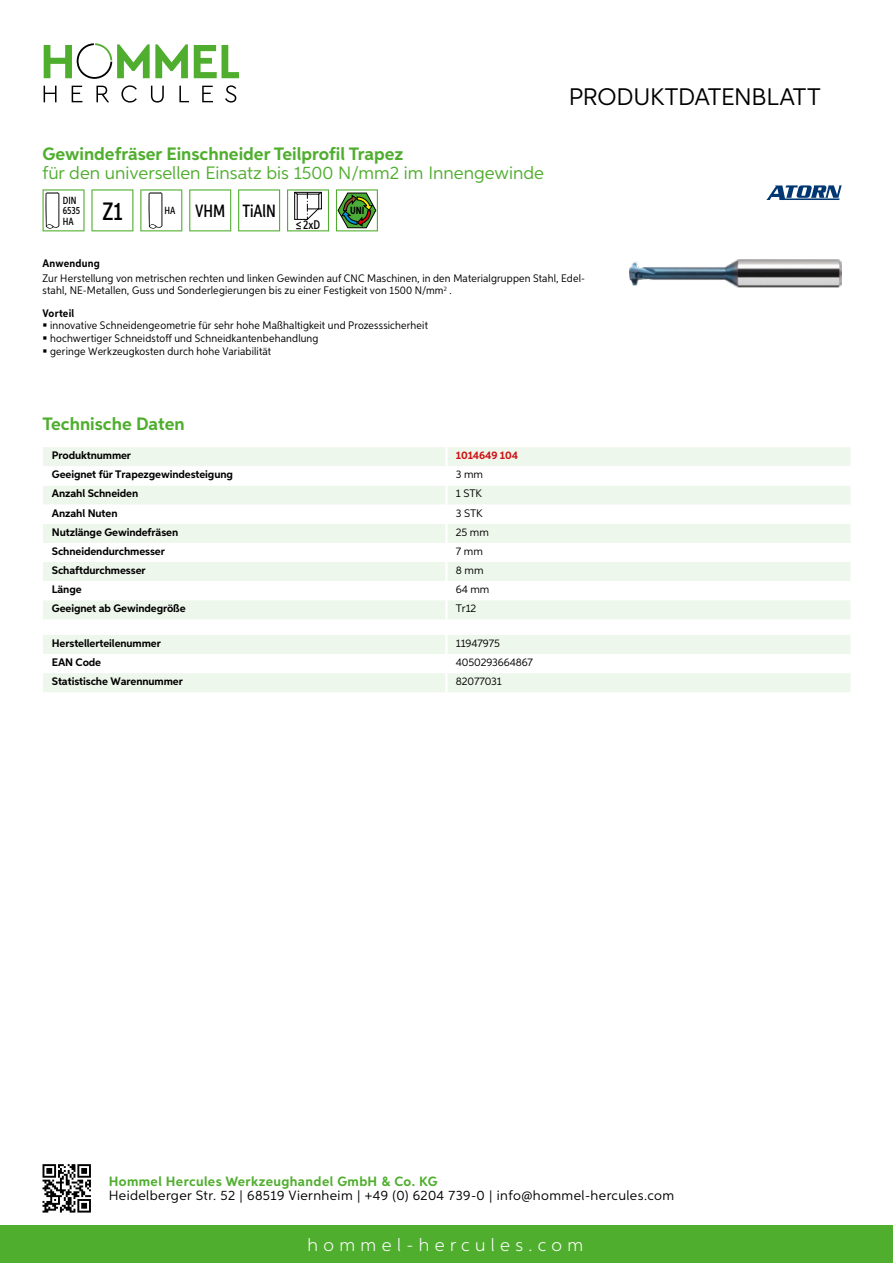
<style>
.page{position:relative;width:893px;height:1263px;background:#fff}
.page>*{position:absolute;margin:0;border:0;box-sizing:border-box;transform-origin:0 0}
.t1{font:500 25.2px "Aspira XX Nar";color:#000}
.t2{font:24px "Aspira";letter-spacing:-.01em;color:#000}
.t3{font:700 18px "Aspira";color:#50ae2f}
.t4{font:18px "Aspira";color:#50ae2f}
.t5{font:300 18px "Aspira";letter-spacing:.3em;color:#fff}
.t6{font:500 17.85px "Aspira XX Nar";color:#000}
.t7{font:13.5px "Aspira";letter-spacing:.03em;color:#000}
.t8{font:700 13.5px "Aspira";letter-spacing:.03em;color:#50ae2f}
.t9{font:500 12.6px "Aspira XX Nar";color:#000}
.t10{font:10.95px/12.8px "Aspira Nar";letter-spacing:.015em;color:#000}
.t11{font:700 10.95px "Aspira";letter-spacing:-.01em;color:#000}
.t12{font:10.95px "Aspira";letter-spacing:-.01em;color:#000}
.t13{font:700 10.95px "Aspira Nar";letter-spacing:.02em;color:#000}
.t14{font:700 10.95px "Aspira";letter-spacing:-.01em;color:#cd1013}
.t15{font:500 10.35px/10.4px "Aspira XX Nar";color:#000}
.t16{font:700 10.35px "Aspira XX Nar";color:#000}
</style>
<div class="page">
<div style="left:0;top:1226px;width:893px;height:37px;background:#50ae2f"></div>
<svg style="left:43px;top:1164px;width:48px;height:48px"></svg>
<svg style="left:194px;top:45px;width:45px;height:33px"></svg>
<svg style="left:44px;top:43px;width:144px;height:36px"></svg>
<svg style="left:44px;top:86px;width:13px;height:16px"></svg>
<svg style="left:72px;top:86px;width:10px;height:16px"></svg>
<svg style="left:96px;top:86px;width:13px;height:16px"></svg>
<svg style="left:121px;top:85px;width:16px;height:18px"></svg>
<svg style="left:151px;top:86px;width:13px;height:17px"></svg>
<svg style="left:179px;top:86px;width:10px;height:16px"></svg>
<svg style="left:202px;top:86px;width:11px;height:16px"></svg>
<svg style="left:225px;top:85px;width:11px;height:18px"></svg>
<div style="left:43px;top:447px;width:807px;height:172px;background:#eef7eb"></div>
<svg style="left:43px;top:466px;width:807px;height:134px"></svg>
<hr style="left:445px;top:447px;width:3px;height:19px;background:#fff">
<hr style="left:445px;top:466px;width:3px;height:19px;background:#fff">
<hr style="left:445px;top:485px;width:3px;height:20px;background:#fff">
<hr style="left:445px;top:505px;width:3px;height:19px;background:#fff">
<hr style="left:445px;top:524px;width:3px;height:19px;background:#fff">
<hr style="left:445px;top:543px;width:3px;height:19px;background:#fff">
<hr style="left:445px;top:562px;width:3px;height:19px;background:#fff">
<hr style="left:445px;top:581px;width:3px;height:19px;background:#fff">
<hr style="left:445px;top:600px;width:3px;height:19px;background:#fff">
<svg style="left:43px;top:635px;width:807px;height:57px"></svg>
<hr style="left:445px;top:673px;width:3px;height:19px;background:#fff">
<svg style="left:43px;top:189px;width:42px;height:42px"></svg>
<svg style="left:91px;top:189px;width:42px;height:42px"></svg>
<svg style="left:140px;top:189px;width:42px;height:42px"></svg>
<svg style="left:189px;top:189px;width:42px;height:42px"></svg>
<svg style="left:238px;top:189px;width:42px;height:42px"></svg>
<svg style="left:287px;top:189px;width:42px;height:42px"></svg>
<svg style="left:336px;top:189px;width:42px;height:42px"></svg>
<img style="left:629px;top:259px;width:213px;height:29px">
<svg style="left:766px;top:185px;width:76px;height:15px"></svg>
<h3 class="t3" style="left:43px;top:142px;width:363px">Gewindefräser Einschneider Teilprofil Trapez</h3>
<h3 class="t4" style="left:43px;top:162px;width:503px">für den universellen Einsatz bis 1500 N/mm2 im Innengewinde</h3>
<p class="t15" style="left:63px;top:195px;width:19px">DIN<br>6535<br>HA</p>
<h1 class="t1" style="left:102px;top:196px;width:22px">Z1</h1>
<h3 class="t6" style="left:165px;top:200px;width:113px"><sup>HA</sup> VHM TiAlN</h3>
<p class="t9" style="left:296px;top:217px;width:26px">≤2xD</p>
<p class="t16" style="left:350px;top:205px;width:16px">UNI</p>
<h2 class="t2" style="left:569px;top:82px;width:253px">Produktdatenblatt</h2>
<p class="t13" style="left:43px;top:257px;width:59px">Anwendung</p>
<p class="t10" style="left:43px;top:273px;width:544px;line-height:12px">Zur Herstellung von metrischen rechten und linken Gewinden auf CNC Maschinen, in den Materialgruppen Stahl, Edel&shy;stahl, NE-Metallen, Guss und Sonderlegierungen bis zu einer Festigkeit von 1500 N/mm<sup>2</sup> .</p>
<p class="t13" style="left:43px;top:306px;width:33px">Vorteil</p>
<p class="t10" style="left:50px;top:319px;width:379px">innovative Schneidengeometrie für sehr hohe Maßhaltigkeit und Prozesssicherheit hochwertiger Schneidstoff und Schneidkantenbehandlung<br>geringe Werkzeugkosten durch hohe Variabilität</p>
<h3 class="t3" style="left:43px;top:413px;width:144px">Technische Daten</h3>
<p class="t11" style="left:52px;top:449px;width:81px">Produktnummer</p>
<p class="t14" style="left:456px;top:449px;width:64px">1014649 104</p>
<p class="t11" style="left:52px;top:468px;width:183px">Geeignet für Trapezgewindesteigung</p>
<p class="t12" style="left:456px;top:468px;width:29px">3 mm</p>
<p class="t11" style="left:52px;top:487px;width:88px">Anzahl Schneiden</p>
<p class="t12" style="left:456px;top:487px;width:21px">1 STK</p>
<p class="t11" style="left:52px;top:506px;width:67px">Anzahl Nuten</p>
<p class="t12" style="left:456px;top:506px;width:22px">3 STK</p>
<p class="t11" style="left:52px;top:525px;width:128px">Nutzlänge Gewindefräsen</p>
<p class="t12" style="left:456px;top:525px;width:35px">25 mm</p>
<p class="t11" style="left:52px;top:544px;width:115px">Schneidendurchmesser</p>
<p class="t12" style="left:456px;top:544px;width:29px">7 mm</p>
<p class="t11" style="left:52px;top:563px;width:95px">Schaftdurchmesser</p>
<p class="t12" style="left:456px;top:563px;width:29px">8 mm</p>
<p class="t11" style="left:52px;top:583px;width:31px">Länge</p>
<p class="t12" style="left:456px;top:583px;width:35px">64 mm</p>
<p class="t11" style="left:52px;top:602px;width:135px">Geeignet ab Gewindegröße</p>
<p class="t12" style="left:456px;top:602px;width:22px">Tr12</p>
<p class="t11" style="left:52px;top:636px;width:111px">Herstellerteilenummer</p>
<p class="t12" style="left:456px;top:636px;width:46px">11947975</p>
<p class="t11" style="left:52px;top:655px;width:51px">EAN Code</p>
<p class="t12" style="left:456px;top:655px;width:79px">4050293664867</p>
<p class="t11" style="left:52px;top:674px;width:132px">Statistische Warennummer</p>
<p class="t12" style="left:456px;top:675px;width:48px">82077031</p>
<p class="t8" style="left:109px;top:1172px;width:330px">Hommel Hercules Werkzeughandel GmbH &amp; Co. KG</p>
<p class="t7" style="left:109px;top:1187px;width:567px">Heidelberger Str. 52 | 68519 Viernheim | +49 (0) 6204 739-0 | info@hommel-hercules.com</p>
<h3 class="t5" style="left:307px;top:1234px;width:277px">hommel-hercules.com</h3>
</div>
